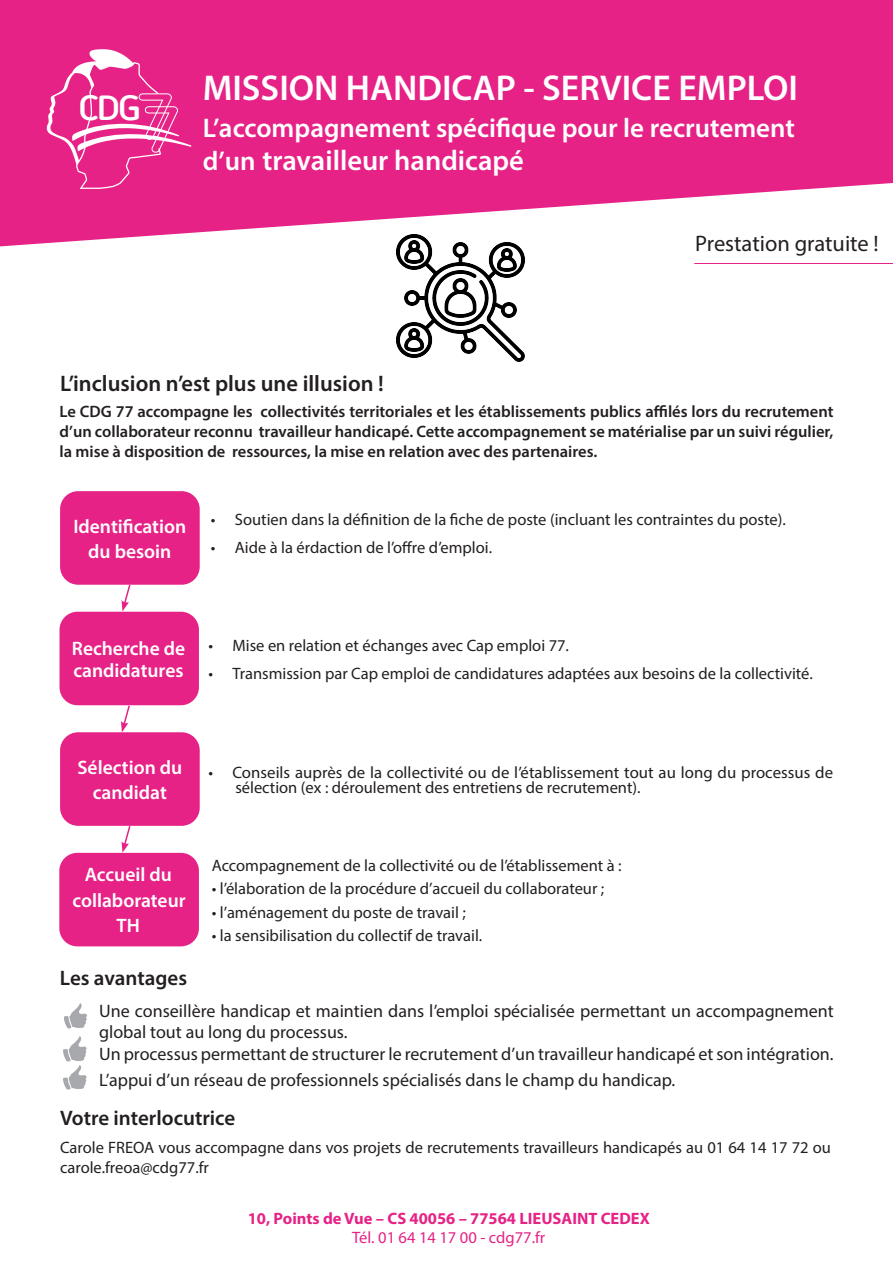
<style>
.page{position:relative;width:893px;height:1263px;background:#fff}
.page>*{position:absolute;margin:0;border:0;box-sizing:border-box;transform-origin:0 0}
.t1{font:600 36px "Myriad Pro";color:#fff}
.t2{font:700 34.8px "Netto OT";color:#fff;scale:1.14 1}
.t3{font:600 28.5px "Myriad Pro";color:#fff}
.t4{font:600 27px "Myriad Pro";color:#fff}
.t5{font:600 22.5px "Myriad Pro";color:#231f20}
.t6{font:22.5px "Myriad Pro";color:#231f20}
.t7{font:600 21px "Myriad Pro";color:#231f20}
.t8{font:600 19.5px/25.5px "Myriad Pro";color:#fff;text-align:center}
.t9{font:18px/21.6px "Myriad Pro";color:#231f20}
.t10{font:16.5px/15px "Myriad Pro";color:#231f20}
.t11{font:600 16.5px/19.8px "Myriad Pro";color:#231f20;text-align:justify}
.t12{font:700 16.5px "Myriad Pro";color:#e62286}
.t13{font:16.5px "Myriad Pro";color:#e62286}
.s1{font-size:27px}
</style>
<div class="page">
<svg style="left:0;top:0;width:893px;height:246px;background:#e93f96"></svg>
<svg style="left:47px;top:49px;width:144px;height:140px;background:#e93f96"></svg>
<div style="left:60px;top:491px;width:140px;height:94px;background:#e62286;border-radius:18px"></div>
<div style="left:60px;top:612px;width:139px;height:93px;background:#e62286;border-radius:18px"></div>
<svg style="left:122px;top:584px;width:10px;height:27px"></svg>
<div style="left:60px;top:732px;width:140px;height:94px;background:#e62286;border-radius:18px"></div>
<div style="left:59px;top:853px;width:140px;height:93px;background:#e62286;border-radius:18px"></div>
<svg style="left:122px;top:825px;width:10px;height:28px"></svg>
<svg style="left:121px;top:705px;width:10px;height:27px"></svg>
<hr style="left:694px;top:263px;width:199px;height:1px;background:#e62286">
<img style="left:64px;top:1003px;width:23px;height:26px">
<img style="left:63px;top:1036px;width:24px;height:26px">
<img style="left:63px;top:1065px;width:24px;height:25px">
<img style="left:397px;top:234px;width:127px;height:128px">
<h2 class="t2" style="left:79px;top:88px;width:56px">CDG</h2>
<h1 class="t1" style="left:203px;top:65px;width:597px">MISSION HANDICAP - SERVICE EMPLOI</h1>
<h3 class="t4" style="left:203px;top:111px;width:594px">L’accompagnement spécifique pour le recrutement</h3>
<h3 class="t3" style="left:203px;top:142px;width:323px"><span class="s1">d’un</span> travailleur handicapé</h3>
<h3 class="t6" style="left:695px;top:229px;width:185px">Prestation gratuite !</h3>
<h3 class="t5" style="left:60px;top:369px;width:325px">L’inclusion n’est plus une illusion !</h3>
<p class="t11" style="left:60px;top:401px;width:775px">Le CDG 77 accompagne les collectivités territoriales et les établissements publics affilés lors du recrutement d’un collaborateur reconnu travailleur handicapé. Cette accompagnement se matérialise par un suivi régulier, la mise à disposition de ressources, la mise en relation avec des partenaires.</p>
<p class="t8" style="left:73px;top:513px;width:114px">Identification du besoin</p>
<p class="t10" style="left:211px;top:511px;width:576px">• Soutien dans la définition de la fiche de poste (incluant les contraintes du poste).</p>
<p class="t10" style="left:211px;top:539px;width:283px">• Aide à la érdaction de l’offre d’emploi.</p>
<p class="t8" style="left:72px;top:636px;width:115px;line-height:22.5px;text-align:left">Recherche de candidatures</p>
<p class="t10" style="left:208px;top:637px;width:362px">• Mise en relation et échanges avec Cap emploi 77.</p>
<p class="t10" style="left:208px;top:665px;width:606px">• Transmission par Cap emploi de candidatures adaptées aux besoins de la collectivité.</p>
<p class="t8" style="left:77px;top:754px;width:106px">Sélection du candidat</p>
<p class="t10" style="left:235px;top:764px;width:599px;text-indent:-27px">• Conseils auprès de la collectivité ou de l’établissement tout au long du processus de sélection (ex : déroulement des entretiens de recrutement).</p>
<p class="t8" style="left:72px;top:862px;width:115px">Accueil du collaborateur<br>TH</p>
<p class="t7" style="left:60px;top:964px;width:129px">Les avantages</p>
<p class="t10" style="left:212px;top:857px;width:411px">Accompagnement de la collectivité ou de l’établissement à :</p>
<p class="t10" style="left:212px;top:881px;width:394px">• l’élaboration de la procédure d’accueil du collaborateur ;</p>
<p class="t10" style="left:212px;top:904px;width:256px">• l’aménagement du poste de travail ;</p>
<p class="t10" style="left:212px;top:928px;width:272px">• la sensibilisation du collectif de travail.</p>
<p class="t9" style="left:99px;top:999px;width:736px">Une conseillère handicap et maintien dans l’emploi spécialisée permettant un accompagnement global tout au long du processus.<br>Un processus permettant de structurer le recrutement d’un travailleur handicapé et son intégration.</p>
<p class="t9" style="left:99px;top:1068px;width:578px">L’appui d’un réseau de professionnels spécialisés dans le champ du handicap.</p>
<p class="t7" style="left:60px;top:1104px;width:177px">Votre interlocutrice</p>
<p class="t10" style="left:60px;top:1137px;width:772px;line-height:19.8px">Carole FREOA vous accompagne dans vos projets de recrutements travailleurs handicapés au 01 64 14 17 72 ou carole.freoa@cdg77.fr</p>
<p class="t12" style="left:248px;top:1207px;width:404px">10, Points de Vue – CS 40056 – 77564 LIEUSAINT CEDEX</p>
<p class="t13" style="left:352px;top:1227px;width:195px">Tél. 01 64 14 17 00 - cdg77.fr</p>
</div>
